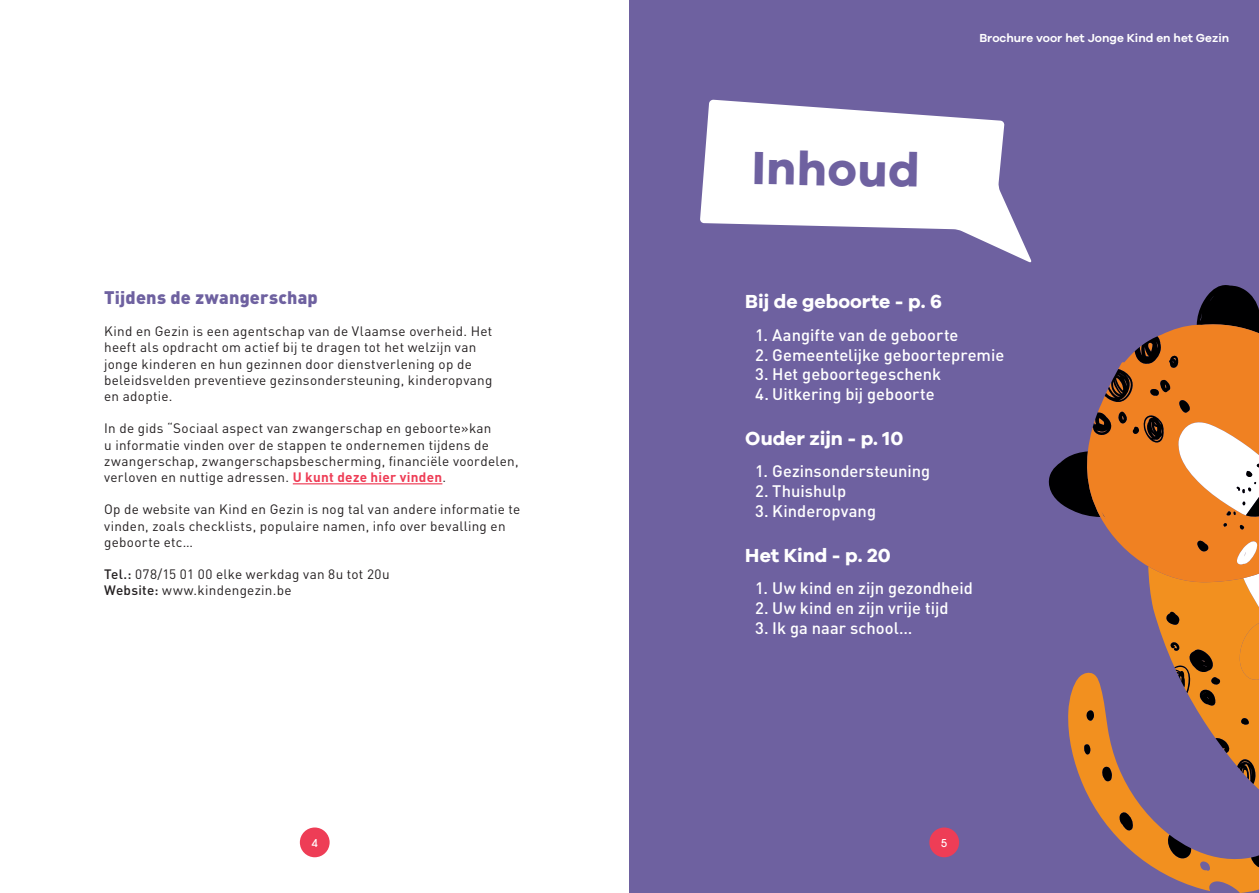
<style>
.page{position:relative;width:1259px;height:893px;background:#fff}
.page>*{position:absolute;margin:0;border:0;box-sizing:border-box;transform-origin:0 0}
.t1{font:700 48px "Galano Grotesque";color:#6e61a0}
.t2{font:700 19.5px "Galano Grotesque";color:#fff}
.t3{font:900 18px "DIN";letter-spacing:.01em;color:#6e61a0}
.t4{font:500 16.5px "DIN";color:#fff}
.t5{font:13.5px/16.2px "DIN";letter-spacing:.02em;color:#231f20}
.t6{font:600 12px "Galano Grotesque";color:#fff}
.t7{font:500 12px "Avant Gard EF";color:#fff}
.s1{font-weight:700;color:#ee3d56}
.s2{font-weight:500}
</style>
<div class="page">
<div style="left:629px;top:0;width:630px;height:893px;background:#6e61a0"></div>
<hr style="left:293px;top:483px;width:149px;height:1px;background:#ee3d56">
<div style="left:1108px;top:529px;width:151px;height:10px;background:#f08122"></div>
<svg style="left:1048px;top:285px;width:211px;height:244px"></svg>
<svg style="left:1068px;top:539px;width:191px;height:354px"></svg>
<svg style="left:700px;top:100px;width:331px;height:163px;fill:#fff"></svg>
<div style="left:929px;top:827px;width:30px;height:30px;background:#ee3d56;border-radius:50%"></div>
<div style="left:300px;top:827px;width:30px;height:30px;background:#ee3d56;border-radius:50%"></div>
<h3 class="t3" style="left:104px;top:285px;width:215px">Tijdens de zwangerschap</h3>
<p class="t5" style="left:104px;top:323px;width:390px">Kind en Gezin is een agentschap van de Vlaamse overheid. Het heeft als opdracht om actief bij te dragen tot het welzijn van jonge kinderen en hun gezinnen door dienstverlening op de beleidsvelden preventieve gezinsondersteuning, kinderopvang en adoptie.</p>
<p class="t5" style="left:104px;top:420px;width:416px">In de gids “Sociaal aspect van zwangerschap en geboorte»kan<br>u informatie vinden over de stappen te ondernemen tijdens de zwangerschap, zwangerschapsbescherming, financiële voordelen, verloven en nuttige adressen. <span class="s1">U kunt deze hier vinden</span>.</p>
<p class="t5" style="left:104px;top:501px;width:418px">Op de website van Kind en Gezin is nog tal van andere informatie te vinden, zoals checklists, populaire namen, info over bevalling en geboorte etc…</p>
<p class="t5" style="left:104px;top:566px;width:287px"><span class="s2">Tel.:</span> 078/15 01 00 elke werkdag van 8u tot 20u<br><span class="s2">Website:</span> www.kindengezin.be</p>
<h1 class="t1" style="left:752px;top:138px;width:169px;rotate:1deg">Inhoud</h1>
<p class="t6" style="left:979px;top:30px;width:251px">Brochure voor het Jonge Kind en het Gezin</p>
<h2 class="t2" style="left:745px;top:290px;width:198px">Bij de geboorte - p. 6</h2>
<p class="t4" style="left:755px;top:324px;width:205px">1. Aangifte van de geboorte</p>
<p class="t4" style="left:755px;top:344px;width:250px">2. Gemeentelijke geboortepremie</p>
<p class="t4" style="left:755px;top:364px;width:187px">3. Het geboortegeschenk</p>
<p class="t4" style="left:755px;top:384px;width:181px">4. Uitkering bij geboorte</p>
<h2 class="t2" style="left:745px;top:426px;width:159px">Ouder zijn - p. 10</h2>
<p class="t4" style="left:755px;top:461px;width:177px">1. Gezinsondersteuning</p>
<p class="t4" style="left:755px;top:481px;width:92px">2. Thuishulp</p>
<p class="t4" style="left:755px;top:500px;width:122px">3. Kinderopvang</p>
<h2 class="t2" style="left:745px;top:543px;width:147px">Het Kind - p. 20</h2>
<p class="t4" style="left:755px;top:578px;width:219px">1. Uw kind en zijn gezondheid</p>
<p class="t4" style="left:755px;top:597px;width:195px">2. Uw kind en zijn vrije tijd</p>
<p class="t4" style="left:755px;top:617px;width:159px">3. Ik ga naar school…</p>
<p class="t7" style="left:312px;top:836px;width:7px">4</p>
<p class="t7" style="left:941px;top:836px;width:7px">5</p>
</div>
